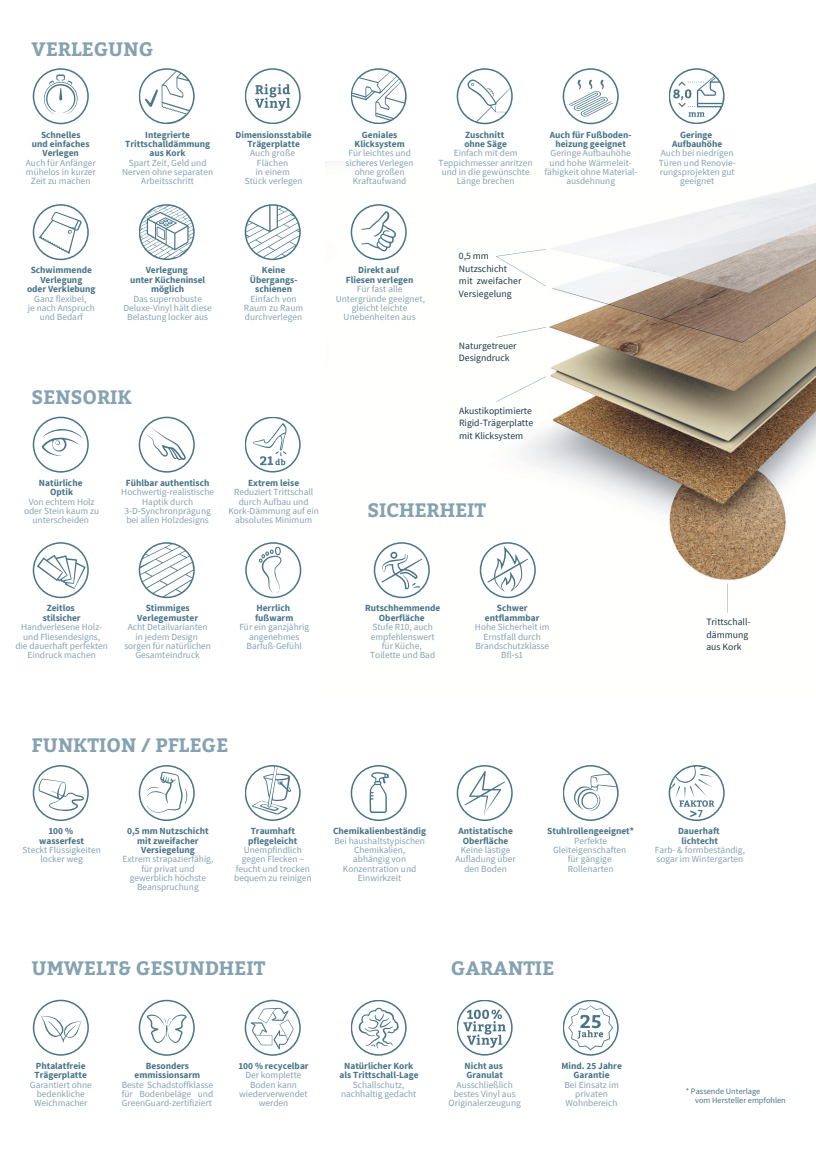
<style>
.page{position:relative;width:816px;height:1152px;background:#fff}
.page>*{position:absolute;margin:0;border:0;box-sizing:border-box;transform-origin:0 0}
.t1{font:700 19.35px "Bitter";color:#85a2b0}
.t2{font:700 13.5px "Source Sans Pro";color:#4a7587}
.t3{font:700 9.75px "Canva Sans";color:#4a7587}
.t4{font:9.68px/12.5px "Source Sans Pro";color:#1c3a44}
.t5{font:9.38px/9.4px "Source Sans Pro";color:#85a2b0;text-align:center}
.t6{font:700 9.38px/9.4px "Source Sans Pro";color:#4a7587;text-align:center}
.t7{font:8.32px "Source Sans Pro";color:#4a7587}
.s1{font-weight:700;color:#4a7587}
.s2{font-weight:400;color:#85a2b0}
</style>
<div class="page">
<img style="left:326px;top:161px;width:489px;height:438px">
<svg style="left:33px;top:542px;width:56px;height:56px"></svg>
<svg style="left:33px;top:765px;width:56px;height:56px"></svg>
<svg style="left:33px;top:1000px;width:56px;height:56px"></svg>
<svg style="left:33px;top:417px;width:56px;height:56px"></svg>
<svg style="left:33px;top:68px;width:56px;height:56px"></svg>
<svg style="left:33px;top:204px;width:56px;height:56px"></svg>
<svg style="left:139px;top:542px;width:56px;height:56px"></svg>
<svg style="left:139px;top:68px;width:55px;height:56px"></svg>
<svg style="left:139px;top:417px;width:56px;height:56px"></svg>
<svg style="left:139px;top:204px;width:55px;height:56px"></svg>
<svg style="left:139px;top:1000px;width:56px;height:56px"></svg>
<svg style="left:139px;top:765px;width:56px;height:56px"></svg>
<svg style="left:244px;top:204px;width:56px;height:56px"></svg>
<svg style="left:245px;top:765px;width:55px;height:56px"></svg>
<svg style="left:244px;top:1000px;width:56px;height:56px"></svg>
<svg style="left:245px;top:68px;width:55px;height:56px"></svg>
<svg style="left:351px;top:68px;width:55px;height:56px"></svg>
<svg style="left:350px;top:204px;width:56px;height:56px"></svg>
<svg style="left:350px;top:765px;width:56px;height:56px"></svg>
<svg style="left:245px;top:542px;width:56px;height:56px"></svg>
<svg style="left:351px;top:1000px;width:55px;height:56px"></svg>
<svg style="left:456px;top:765px;width:56px;height:56px"></svg>
<svg style="left:496px;top:327px;width:49px;height:10px"></svg>
<svg style="left:496px;top:376px;width:49px;height:26px"></svg>
<svg style="left:496px;top:249px;width:49px;height:37px"></svg>
<svg style="left:456px;top:68px;width:56px;height:56px"></svg>
<svg style="left:373px;top:542px;width:56px;height:56px"></svg>
<svg style="left:457px;top:1000px;width:55px;height:56px"></svg>
<svg style="left:479px;top:542px;width:56px;height:56px"></svg>
<svg style="left:563px;top:765px;width:55px;height:56px"></svg>
<svg style="left:563px;top:1000px;width:55px;height:56px"></svg>
<svg style="left:562px;top:68px;width:56px;height:56px"></svg>
<svg style="left:669px;top:68px;width:55px;height:56px"></svg>
<svg style="left:727px;top:584px;width:1px;height:29px"></svg>
<svg style="left:668px;top:765px;width:56px;height:56px"></svg>
<svg style="left:245px;top:417px;width:55px;height:56px"></svg>
<p class="t1" style="left:32px;top:35px;width:123px">VERLEGUNG</p>
<p class="t6" style="left:41px;top:130px;width:41px">Schnelles</p>
<p class="t6" style="left:32px;top:139px;width:59px">und einfaches<br>Verlegen</p>
<p class="t5" style="left:26px;top:158px;width:71px">Auch für Anfänger mühelos in kurzer<br>Zeit zu machen</p>
<p class="t6" style="left:125px;top:130px;width:86px">Integrierte<br>Trittschalldämmung aus Kork</p>
<p class="t5" style="left:122px;top:158px;width:93px">Spart Zeit, Geld und<br>Nerven ohne separaten<br>Arbeitsschritt</p>
<p class="t6" style="left:235px;top:130px;width:78px">Dimensionsstabile<br>Trägerplatte</p>
<p class="t5" style="left:250px;top:148px;width:47px">Auch große</p>
<p class="t5" style="left:257px;top:158px;width:33px">Flächen</p>
<p class="t5" style="left:255px;top:167px;width:36px">in einem</p>
<p class="t5" style="left:244px;top:176px;width:59px">Stück verlegen</p>
<p class="t6" style="left:354px;top:130px;width:52px">Geniales<br>Klicksystem</p>
<p class="t5" style="left:345px;top:148px;width:70px">Für leichtes und sicheres Verlegen ohne großen<br>Kraftaufwand</p>
<p class="t6" style="left:465px;top:130px;width:41px">Zuschnitt</p>
<p class="t6" style="left:464px;top:139px;width:44px">ohne Säge</p>
<p class="t5" style="left:438px;top:148px;width:95px">Einfach mit dem<br>Teppichmesser anritzen und in die gewünschte<br>Länge brechen</p>
<p class="t5" style="left:544px;top:130px;width:94px"><span class="s1">Auch für Fußboden&shy;heizung geeignet<br></span>Geringe Aufbauhöhe und hohe Wärmeleit&shy;fähigkeit ohne Material&shy;ausdehnung</p>
<p class="t6" style="left:679px;top:129px;width:34px">Geringe</p>
<p class="t6" style="left:671px;top:139px;width:52px">Aufbauhöhe</p>
<p class="t5" style="left:658px;top:148px;width:78px">Auch bei niedrigen<br>Türen und Renovie&shy;rungsprojekten gut geeignet</p>
<p class="t6" style="left:31px;top:265px;width:63px">Schwimmende<br>Verlegung</p>
<p class="t6" style="left:27px;top:284px;width:70px">oder Verklebung<br><span class="s2">Ganz flexibel,</span></p>
<p class="t5" style="left:28px;top:303px;width:68px">je nach Anspruch und Bedarf</p>
<p class="t6" style="left:146px;top:265px;width:43px">Verlegung</p>
<p class="t6" style="left:130px;top:275px;width:77px">unter Kücheninsel möglich</p>
<p class="t5" style="left:123px;top:293px;width:90px">Das superrobuste<br>Deluxe-Vinyl hält diese<br>Belastung locker aus</p>
<p class="t6" style="left:250px;top:265px;width:49px">Keine<br>Übergangs&shy;schienen</p>
<p class="t5" style="left:244px;top:293px;width:61px">Einfach von<br>Raum zu Raum durchverlegen</p>
<p class="t1" style="left:32px;top:383px;width:102px">SENSORIK</p>
<p class="t6" style="left:39px;top:478px;width:45px">Natürliche</p>
<p class="t6" style="left:50px;top:487px;width:25px">Optik</p>
<p class="t5" style="left:24px;top:497px;width:77px">Von echtem Holz oder Stein kaum zu unterscheiden</p>
<p class="t5" style="left:121px;top:478px;width:94px"><span class="s1">Fühlbar authentisch<br></span>Hochwertig-realistische<br>Haptik durch<br>3-D-Synchronprägung bei allen Holzdesigns</p>
<p class="t2" style="left:266px;top:452px;width:9px">1</p>
<p class="t6" style="left:248px;top:478px;width:53px">Extrem leise</p>
<p class="t5" style="left:228px;top:487px;width:92px">Reduziert Trittschall durch Aufbau und<br>Kork-Dämmung auf ein absolutes Minimum</p>
<p class="t6" style="left:358px;top:265px;width:43px">Direkt auf</p>
<p class="t6" style="left:346px;top:275px;width:69px">Fliesen verlegen</p>
<p class="t5" style="left:335px;top:284px;width:91px">Für fast alle<br>Untergründe geeignet, gleicht leichte<br>Unebenheiten aus</p>
<p class="t4" style="left:458px;top:250px;width:50px">0,5 mm<br>Nutzschicht</p>
<p class="t4" style="left:458px;top:275px;width:64px">mit zweifacher<br>Versiegelung</p>
<p class="t4" style="left:458px;top:339px;width:59px">Naturgetreuer<br>Designdruck</p>
<p class="t4" style="left:459px;top:404px;width:76px">Akustikoptimierte<br>Rigid-Trägerplatte mit Klicksystem</p>
<p class="t1" style="left:367px;top:496px;width:120px">SICHERHEIT</p>
<p class="t6" style="left:47px;top:603px;width:30px">Zeitlos</p>
<p class="t6" style="left:43px;top:613px;width:39px">stilsicher</p>
<p class="t5" style="left:21px;top:622px;width:82px;text-align:left">Handverlesene Holz&shy;und Fliesendesigns,</p>
<p class="t5" style="left:15px;top:641px;width:94px">die dauerhaft perfekten<br>Eindruck machen</p>
<p class="t6" style="left:137px;top:603px;width:62px">Stimmiges<br>Verlegemuster</p>
<p class="t5" style="left:128px;top:622px;width:81px">Acht Detailvarianten in jedem Design</p>
<p class="t5" style="left:124px;top:641px;width:88px">sorgen für natürlichen<br>Gesamteindruck</p>
<p class="t6" style="left:256px;top:603px;width:35px">Herrlich</p>
<p class="t6" style="left:255px;top:613px;width:40px">fußwarm</p>
<p class="t5" style="left:239px;top:622px;width:71px">Für ein ganzjährig angenehmes<br>Barfuß-Gefühl</p>
<p class="t6" style="left:365px;top:603px;width:77px">Rutschhemmende<br>Oberfläche</p>
<p class="t5" style="left:370px;top:622px;width:65px;text-align:left">Stufe R10, auch empfehlenswert</p>
<p class="t5" style="left:381px;top:641px;width:41px">für Küche,</p>
<p class="t5" style="left:370px;top:650px;width:66px">Toilette und Bad</p>
<p class="t6" style="left:484px;top:603px;width:56px">Schwer entflammbar</p>
<p class="t5" style="left:474px;top:622px;width:76px">Hohe Sicherheit im<br>Ernstfall durch<br>Brandschutzklasse<br>Bfl-s1</p>
<p class="t4" style="left:706px;top:616px;width:46px">Trittschall&shy;dämmung aus Kork</p>
<p class="t1" style="left:32px;top:731px;width:198px">FUNKTION / PFLEGE</p>
<p class="t6" style="left:48px;top:826px;width:26px">100 %</p>
<p class="t6" style="left:39px;top:836px;width:46px">wasserfest</p>
<p class="t5" style="left:23px;top:845px;width:80px">Steckt Flüssigkeiten locker weg</p>
<p class="t6" style="left:127px;top:826px;width:83px">0,5 mm Nutzschicht mit zweifacher<br>Versiegelung</p>
<p class="t5" style="left:122px;top:854px;width:92px">Extrem strapazierfähig, für privat und gewerblich höchste<br>Beanspruchung</p>
<p class="t5" style="left:234px;top:826px;width:79px"><span class="s1">Traumhaft pflegeleicht<br></span>Unempfindlich gegen Flecken – feucht und trocken bequem zu reinigen</p>
<p class="t5" style="left:333px;top:826px;width:94px"><span class="s1">Chemikalienbeständig<br></span>Bei haushaltstypischen<br>Chemikalien,</p>
<p class="t5" style="left:343px;top:854px;width:75px">abhängig von<br>Konzentration und<br>Einwirkzeit</p>
<p class="t5" style="left:455px;top:826px;width:62px"><span class="s1">Antistatische<br>Oberfläche<br></span>Keine lästige<br>Aufladung über den Boden</p>
<p class="t5" style="left:547px;top:826px;width:88px"><span class="s1">Stuhlrollengeeignet*<br></span>Perfekte<br>Gleiteigenschaften</p>
<p class="t5" style="left:567px;top:854px;width:45px">für gängige</p>
<p class="t5" style="left:567px;top:864px;width:47px">Rollenarten</p>
<p class="t3" style="left:697px;top:806px;width:6px">7</p>
<p class="t6" style="left:677px;top:826px;width:43px">Dauerhaft</p>
<p class="t6" style="left:681px;top:836px;width:38px">lichtecht</p>
<p class="t5" style="left:654px;top:845px;width:92px;text-align:left">Farb- &amp; formbeständig, sogar im Wintergarten</p>
<p class="t1" style="left:32px;top:954px;width:235px">UMWELT&amp; GESUNDHEIT</p>
<p class="t1" style="left:450px;top:954px;width:105px">GARANTIE</p>
<p class="t5" style="left:30px;top:1061px;width:63px"><span class="s1">Phtalatfreie<br>Trägerplatte<br></span>Garantiert ohne bedenkliche<br>Weichmacher</p>
<p class="t6" style="left:134px;top:1061px;width:67px">Besonders emmissionsarm</p>
<p class="t5" style="left:122px;top:1080px;width:93px;text-align:justify">Beste Schadstoffklasse für Bodenbeläge und GreenGuard-zertifiziert</p>
<p class="t5" style="left:238px;top:1061px;width:72px"><span class="s1">100 % recycelbar<br></span>Der komplette<br>Boden kann wiederverwendet werden</p>
<p class="t6" style="left:344px;top:1061px;width:70px">Natürlicher Kork</p>
<p class="t5" style="left:339px;top:1070px;width:81px"><span class="s1">als Trittschall-Lage<br></span>Schallschutz, nachhaltig gedacht</p>
<p class="t6" style="left:464px;top:1061px;width:40px">Nicht aus</p>
<p class="t5" style="left:448px;top:1070px;width:74px"><span class="s1">Granulat<br></span>Ausschließlich bestes Vinyl aus<br>Originalerzeugung</p>
<p class="t6" style="left:561px;top:1061px;width:62px">Mind. 25 Jahre<br>Garantie</p>
<p class="t5" style="left:564px;top:1080px;width:56px">Bei Einsatz im privaten<br>Wohnbereich</p>
<p class="t7" style="left:685px;top:1086px;width:76px">* Passende Unterlage</p>
<p class="t7" style="left:694px;top:1095px;width:92px">vom Hersteller empfohlen</p>
</div>
